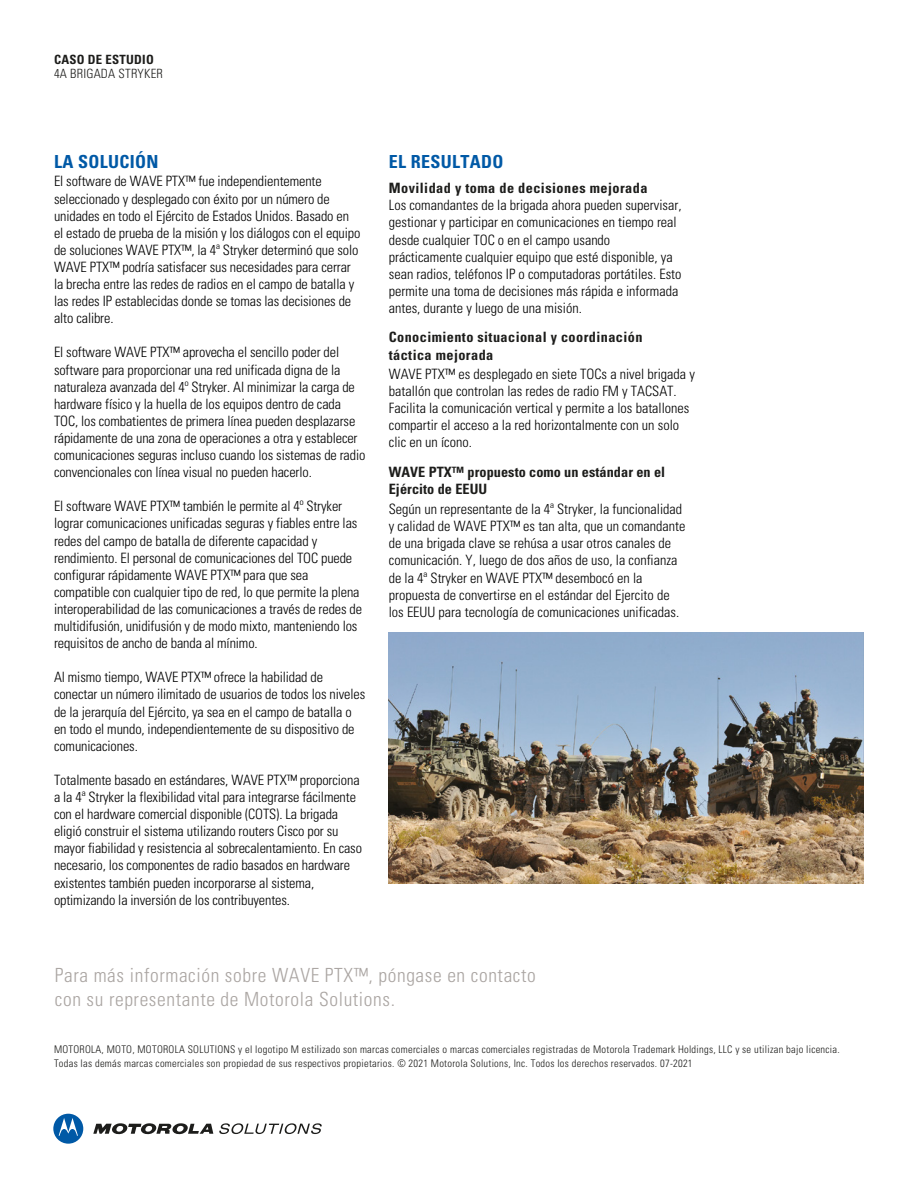
<style>
.page{position:relative;width:918px;height:1188px;background:#fff}
.page>*{position:absolute;margin:0;border:0;box-sizing:border-box;transform-origin:0 0}
.t1{font:300 condensed 19.5px/23.4px "Univers";letter-spacing:.03em;color:#aaa5a2}
.t2{font:700 condensed 18px "Univers";letter-spacing:.02em;color:#0059a6}
.t3{font:300 condensed 14.25px/17.1px "Univers";letter-spacing:-.01em;color:#000}
.t4{font:700 condensed 14.25px/18px "Univers";letter-spacing:.03em;color:#1d1d1b}
.t5{font:700 condensed 14.25px/17.1px "Univers";letter-spacing:.005em;color:#1d1d1b}
.t6{font:300 condensed 12.75px "Univers";letter-spacing:.015em;color:#1d1d1b}
.t7{font:700 condensed 12.75px "Univers";letter-spacing:.02em;color:#1d1d1b}
.t8{font:300 condensed 10.5px/13.5px "Univers";letter-spacing:.025em;color:#1d1d1b}
</style>
<div class="page">
<svg style="left:93px;top:1123px;width:120px;height:12px"></svg>
<svg style="left:53px;top:1114px;width:30px;height:30px"></svg>
<svg style="left:219px;top:1123px;width:103px;height:11px"></svg>
<img style="left:389px;top:633px;width:475px;height:250px">
<p class="t7" style="left:54px;top:52px;width:101px">CASO DE ESTUDIO</p>
<p class="t6" style="left:54px;top:66px;width:111px">4A BRIGADA STRYKER</p>
<p class="t2" style="left:54px;top:150px;width:106px">LA SOLUCIÓN</p>
<p class="t2" style="left:389px;top:150px;width:116px">EL RESULTADO</p>
<p class="t4" style="left:389px;top:179px;width:260px">Movilidad y toma de decisiones mejorada</p>
<p class="t3" style="left:54px;top:173px;width:308px">El software de WAVE PTX™ fue independientemente seleccionado y desplegado con éxito por un número de unidades en todo el Ejército de Estados Unidos. Basado en el estado de prueba de la misión y los diálogos con el equipo de soluciones WAVE PTX™, la 4ª Stryker determinó que solo WAVE PTX™ podría satisfacer sus necesidades para cerrar la brecha entre las redes de radios en el campo de batalla y las redes IP establecidas donde se tomas las decisiones de alto calibre.</p>
<p class="t3" style="left:54px;top:344px;width:313px">El software WAVE PTX™ aprovecha el sencillo poder del software para proporcionar una red unificada digna de la naturaleza avanzada del 4º Stryker. Al minimizar la carga de hardware físico y la huella de los equipos dentro de cada TOC, los combatientes de primera línea pueden desplazarse rápidamente de una zona de operaciones a otra y establecer comunicaciones seguras incluso cuando los sistemas de radio convencionales con línea visual no pueden hacerlo.</p>
<p class="t3" style="left:54px;top:498px;width:310px">El software WAVE PTX™ también le permite al 4º Stryker lograr comunicaciones unificadas seguras y fiables entre las redes del campo de batalla de diferente capacidad y rendimiento. El personal de comunicaciones del TOC puede configurar rápidamente WAVE PTX™ para que sea compatible con cualquier tipo de red, lo que permite la plena interoperabilidad de las comunicaciones a través de redes de multidifusión, unidifusión y de modo mixto, manteniendo los requisitos de ancho de banda al mínimo.</p>
<p class="t3" style="left:54px;top:669px;width:313px">Al mismo tiempo, WAVE PTX™ ofrece la habilidad de conectar un número ilimitado de usuarios de todos los niveles de la jerarquía del Ejército, ya sea en el campo de batalla o en todo el mundo, independientemente de su dispositivo de comunicaciones.</p>
<p class="t3" style="left:54px;top:771px;width:310px">Totalmente basado en estándares, WAVE PTX™ proporciona a la 4ª Stryker la flexibilidad vital para integrarse fácilmente con el hardware comercial disponible (COTS). La brigada eligió construir el sistema utilizando routers Cisco por su mayor fiabilidad y resistencia al sobrecalentamiento. En caso necesario, los componentes de radio basados en hardware existentes también pueden incorporarse al sistema, optimizando la inversión de los contribuyentes.</p>
<p class="t3" style="left:389px;top:197px;width:294px">Los comandantes de la brigada ahora pueden supervisar, gestionar y participar en comunicaciones en tiempo real desde cualquier TOC o en el campo usando prácticamente cualquier equipo que esté disponible, ya sean radios, teléfonos IP o computadoras portátiles. Esto permite una toma de decisiones más rápida e informada antes, durante y luego de una misión.</p>
<p class="t4" style="left:389px;top:328px;width:255px">Conocimiento situacional y coordinación táctica mejorada</p>
<p class="t3" style="left:389px;top:365px;width:308px">WAVE PTX™ es desplegado en siete TOCs a nivel brigada y batallón que controlan las redes de radio FM y TACSAT.<br>Facilita la comunicación vertical y permite a los batallones compartir el acceso a la red horizontalmente con un solo clic en un ícono.</p>
<p class="t5" style="left:389px;top:463px;width:278px">WAVE PTX™ propuesto como un estándar en el<br>Ejército de EEUU</p>
<p class="t3" style="left:389px;top:501px;width:298px">Según un representante de la 4ª Stryker, la funcionalidad y calidad de WAVE PTX™ es tan alta, que un comandante de una brigada clave se rehúsa a usar otros canales de comunicación. Y, luego de dos años de uso, la confianza de la 4ª Stryker en WAVE PTX™ desembocó en la propuesta de convertirse en el estándar del Ejercito de los EEUU para tecnología de comunicaciones unificadas.</p>
<h1 class="t1" style="left:55px;top:964px;width:483px">Para más información sobre WAVE PTX™, póngase en contacto con su representante de Motorola Solutions.</h1>
<p class="t8" style="left:54px;top:1043px;width:787px">MOTOROLA, MOTO, MOTOROLA SOLUTIONS y el logotipo M estilizado son marcas comerciales o marcas comerciales registradas de Motorola Trademark Holdings, LLC y se utilizan bajo licencia.<br>Todas las demás marcas comerciales son propiedad de sus respectivos propietarios. © 2021 Motorola Solutions, Inc. Todos los derechos reservados. 07-2021</p>
</div>
